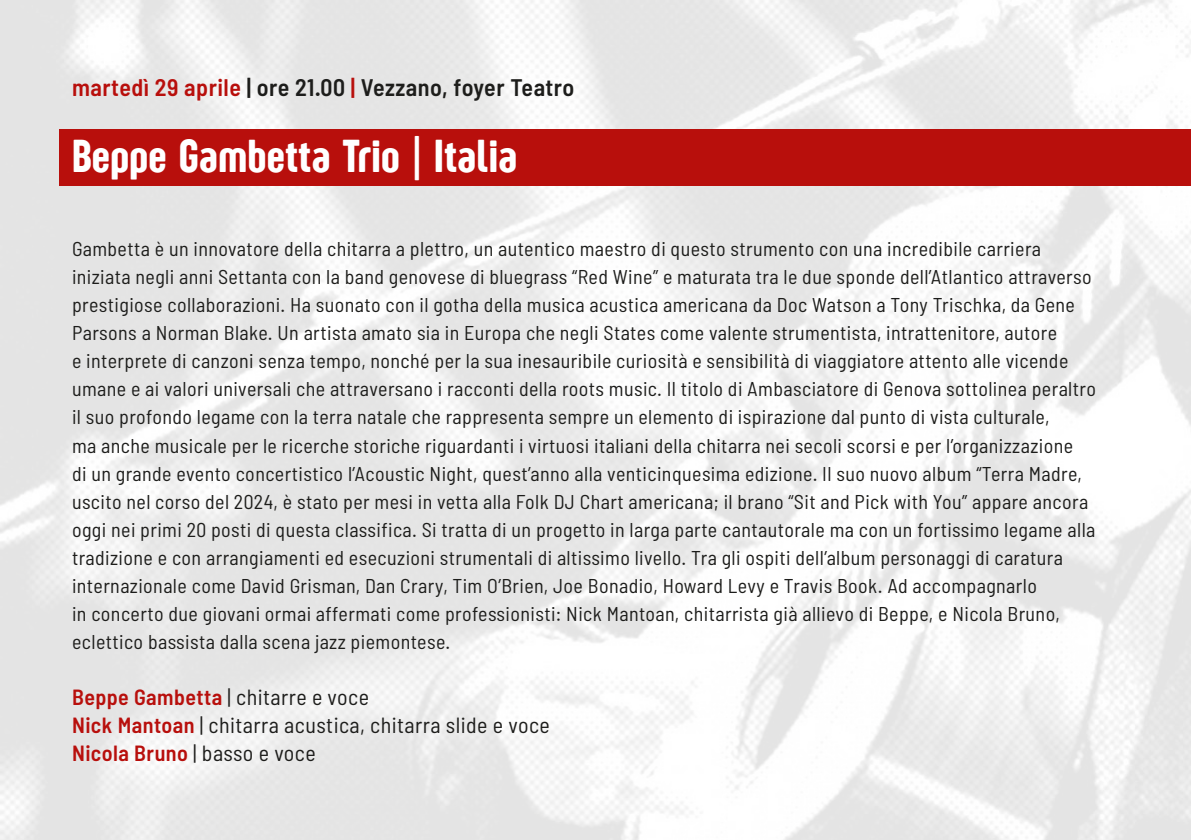
<style>
.page{position:relative;width:1191px;height:840px;background:#fff}
.page>*{position:absolute;margin:0;border:0;box-sizing:border-box;transform-origin:0 0}
.t1{font:48px "Sugo Pro Display Trial";letter-spacing:.02em;color:#fff}
.t2{font:600 semi-condensed 24px "Barlow";letter-spacing:.02em;color:#1d1d1b}
.t3{font:semi-condensed 22px/28px "Barlow";letter-spacing:.02em;color:#1d1d1b}
.t4{font:semi-condensed 20px/28px "Barlow";letter-spacing:.02em;color:#1d1d1b}
.s1{color:#b80f0c}
.s2{font-weight:300}
.s3{font-weight:600;color:#b80f0c}
</style>
<div class="page">
<div style="left:59px;top:129px;width:1132px;height:57px;background:#b80f0c"></div>
<p class="t2" style="left:72px;top:72px;width:504px"><span class="s1">martedì 29 aprile</span> | ore 21.00 <span class="s1">|</span> Vezzano, foyer Teatro</p>
<h1 class="t1" style="left:72px;top:129px;width:446px">Beppe Gambetta Trio <span class="s2">|</span> Italia</h1>
<p class="t4" style="left:72px;top:234px;width:1025px">Gambetta è un innovatore della chitarra a plettro, un autentico maestro di questo strumento con una incredibile carriera iniziata negli anni Settanta con la band genovese di bluegrass “Red Wine” e maturata tra le due sponde dell’Atlantico attraverso prestigiose collaborazioni. Ha suonato con il gotha della musica acustica americana da Doc Watson a Tony Trischka, da Gene Parsons a Norman Blake. Un artista amato sia in Europa che negli States come valente strumentista, intrattenitore, autore<br>e interprete di canzoni senza tempo, nonché per la sua inesauribile curiosità e sensibilità di viaggiatore attento alle vicende umane e ai valori universali che attraversano i racconti della roots music. Il titolo di Ambasciatore di Genova sottolinea peraltro il suo profondo legame con la terra natale che rappresenta sempre un elemento di ispirazione dal punto di vista culturale,<br>ma anche musicale per le ricerche storiche riguardanti i virtuosi italiani della chitarra nei secoli scorsi e per l’organizzazione<br>di un grande evento concertistico l’Acoustic Night, quest’anno alla venticinquesima edizione. Il suo nuovo album “Terra Madre, uscito nel corso del 2024, è stato per mesi in vetta alla Folk DJ Chart americana; il brano “Sit and Pick with You” appare ancora oggi nei primi 20 posti di questa classifica. Si tratta di un progetto in larga parte cantautorale ma con un fortissimo legame alla tradizione e con arrangiamenti ed esecuzioni strumentali di altissimo livello. Tra gli ospiti dell’album personaggi di caratura internazionale come David Grisman, Dan Crary, Tim O’Brien, Joe Bonadio, Howard Levy e Travis Book. Ad accompagnarlo<br>in concerto due giovani ormai affermati come professionisti: Nick Mantoan, chitarrista già allievo di Beppe, e Nicola Bruno, eclettico bassista dalla scena jazz piemontese.</p>
<p class="t3" style="left:72px;top:681px;width:479px"><span class="s3">Beppe Gambetta</span> | chitarre e voce<br><span class="s3">Nick Mantoan</span> | chitarra acustica, chitarra slide e voce<br><span class="s3">Nicola Bruno</span> | basso e voce</p>
</div>
